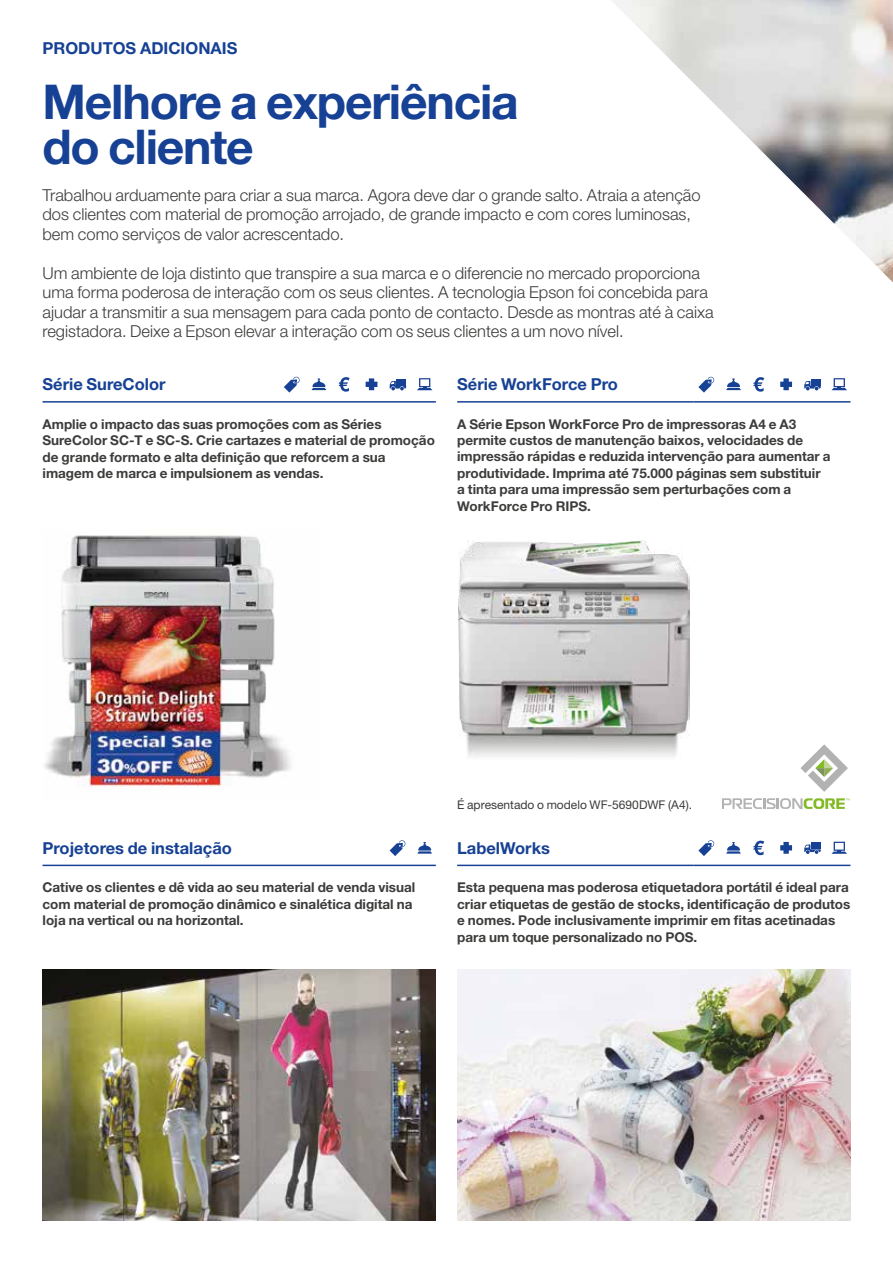
<style>
.page{position:relative;width:893px;height:1263px;background:#fff}
.page>*{position:absolute;margin:0;border:0;box-sizing:border-box;transform-origin:0 0}
.t1{font:700 48px/45px "Helvetica Neue LT Pro";letter-spacing:-.025em;color:#164194}
.t2{font:300 16.5px/19.5px "Helvetica Neue LT Pro";color:#3c3c3b}
.t3{font:700 16.5px "Helvetica Neue LT Pro";color:#164194}
.t4{font:700 13.5px/16.5px "Helvetica Neue LT Pro";color:#3c3c3b}
.t5{font:12px "Helvetica Neue LT Pro";color:#3c3c3b}
</style>
<div class="page">
<img style="left:614px;top:0;width:279px;height:282px">
<hr style="left:457px;top:401px;width:237px;height:2px;background:#164194">
<hr style="left:694px;top:401px;width:28px;height:2px;background:#164194">
<hr style="left:722px;top:401px;width:128px;height:2px;background:#164194">
<hr style="left:43px;top:865px;width:236px;height:1px;background:#164194">
<hr style="left:279px;top:865px;width:157px;height:1px;background:#164194">
<hr style="left:457px;top:865px;width:237px;height:1px;background:#164194">
<svg style="left:694px;top:865px;width:28px;height:1px"></svg>
<hr style="left:722px;top:865px;width:128px;height:1px;background:#164194">
<hr style="left:43px;top:401px;width:236px;height:2px;background:#164194">
<hr style="left:279px;top:401px;width:157px;height:2px;background:#164194">
<svg style="left:366px;top:378px;width:11px;height:12px"></svg>
<div style="left:396px;top:379px;width:10px;height:6px;background:#164194"></div>
<svg style="left:390px;top:381px;width:16px;height:9px"></svg>
<svg style="left:312px;top:378px;width:14px;height:12px"></svg>
<svg style="left:284px;top:377px;width:16px;height:16px"></svg>
<svg style="left:417px;top:378px;width:15px;height:12px"></svg>
<svg style="left:339px;top:377px;width:11px;height:15px"></svg>
<svg style="left:780px;top:378px;width:12px;height:12px"></svg>
<div style="left:811px;top:379px;width:10px;height:6px;background:#164194"></div>
<svg style="left:804px;top:381px;width:17px;height:9px"></svg>
<svg style="left:726px;top:378px;width:15px;height:12px"></svg>
<svg style="left:698px;top:377px;width:16px;height:16px"></svg>
<svg style="left:832px;top:378px;width:15px;height:12px"></svg>
<svg style="left:753px;top:377px;width:11px;height:15px"></svg>
<svg style="left:722px;top:798px;width:127px;height:11px"></svg>
<svg style="left:800px;top:744px;width:48px;height:48px"></svg>
<svg style="left:417px;top:842px;width:15px;height:12px"></svg>
<svg style="left:390px;top:840px;width:15px;height:16px"></svg>
<svg style="left:780px;top:842px;width:12px;height:12px"></svg>
<div style="left:811px;top:843px;width:10px;height:6px;background:#164194"></div>
<svg style="left:804px;top:844px;width:17px;height:10px"></svg>
<svg style="left:726px;top:842px;width:15px;height:12px"></svg>
<svg style="left:698px;top:840px;width:16px;height:16px"></svg>
<svg style="left:831px;top:842px;width:16px;height:12px"></svg>
<svg style="left:753px;top:841px;width:11px;height:14px"></svg>
<img style="left:43px;top:969px;width:393px;height:251px">
<img style="left:457px;top:969px;width:393px;height:251px">
<img style="left:458px;top:540px;width:232px;height:217px">
<img style="left:44px;top:535px;width:247px;height:252px">
<p class="t3" style="left:43px;top:38px;width:196px">PRODUTOS ADICIONAIS</p>
<h1 class="t1" style="left:43px;top:78px;width:478px">Melhore a experiência do cliente</h1>
<p class="t2" style="left:43px;top:185px;width:660px">Trabalhou arduamente para criar a sua marca. Agora deve dar o grande salto. Atraia a atenção dos clientes com material de promoção arrojado, de grande impacto e com cores luminosas, bem como serviços de valor acrescentado.</p>
<p class="t2" style="left:43px;top:263px;width:673px">Um ambiente de loja distinto que transpire a sua marca e o diferencie no mercado proporciona uma forma poderosa de interação com os seus clientes. A tecnologia Epson foi concebida para ajudar a transmitir a sua mensagem para cada ponto de contacto. Desde as montras até à caixa registadora. Deixe a Epson elevar a interação com os seus clientes a um novo nível.</p>
<p class="t3" style="left:43px;top:374px;width:125px">Série SureColor</p>
<p class="t3" style="left:457px;top:374px;width:162px">Série WorkForce Pro</p>
<p class="t4" style="left:43px;top:415px;width:394px">Amplie o impacto das suas promoções com as Séries SureColor SC-T e SC-S. Crie cartazes e material de promoção de grande formato e alta definição que reforcem a sua imagem de marca e impulsionem as vendas.</p>
<p class="t4" style="left:457px;top:415px;width:375px">A Série Epson WorkForce Pro de impressoras A4 e A3 permite custos de manutenção baixos, velocidades de impressão rápidas e reduzida intervenção para aumentar a produtividade. Imprima até 75.000 páginas sem substituir a tinta para uma impressão sem perturbações com a WorkForce Pro RIPS.</p>
<p class="t5" style="left:457px;top:798px;width:236px">É apresentado o modelo WF-5690DWF (A4).</p>
<p class="t3" style="left:43px;top:837px;width:191px">Projetores de instalação</p>
<p class="t3" style="left:457px;top:837px;width:94px">LabelWorks</p>
<p class="t4" style="left:43px;top:878px;width:374px">Cative os clientes e dê vida ao seu material de venda visual com material de promoção dinâmico e sinalética digital na loja na vertical ou na horizontal.</p>
<p class="t4" style="left:457px;top:878px;width:395px">Esta pequena mas poderosa etiquetadora portátil é ideal para criar etiquetas de gestão de stocks, identificação de produtos e nomes. Pode inclusivamente imprimir em fitas acetinadas para um toque personalizado no POS.</p>
</div>
